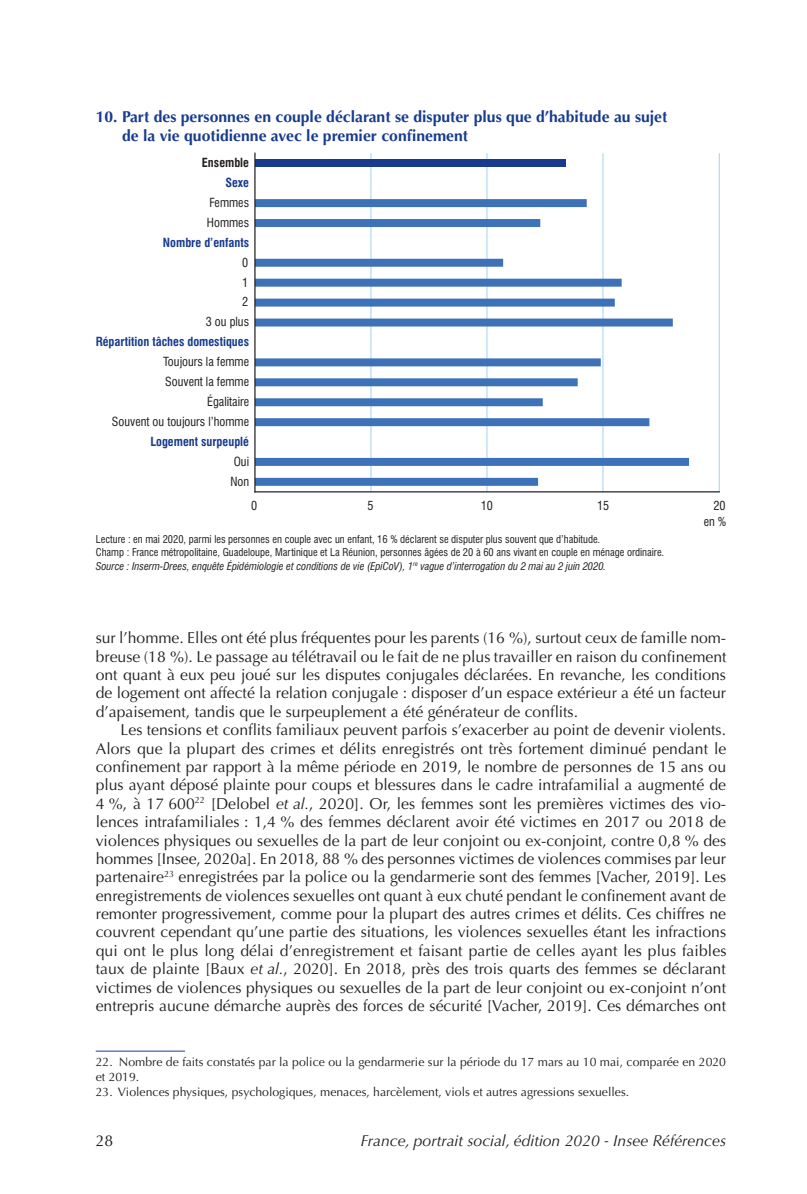
<style>
.page{position:relative;width:807px;height:1194px;background:#fff}
.page>*{position:absolute;margin:0;border:0;box-sizing:border-box;transform-origin:0 0}
.t1{font:15.75px/18.4px "Optima LT Std";color:#231f20;text-align:justify}
.t2{font:700 15.75px/18.4px "Optima LT Std";color:#173b8e}
.t3{font:italic 15.75px "Optima LT Std";color:#231f20}
.t4{font:12.25px/14.9px "Optima LT Std";color:#231f20}
.t5{font:condensed 12.25px/19.9px "Swiss 721 BT";color:#231f20;text-align:right}
.t6{font:700 condensed 12.25px "Swiss 721 BT";color:#173b8e}
.t7{font:700 condensed 12.25px "Swiss 721 BT";color:#231f20}
.t8{font:condensed 10.5px/13.7px "Swiss 721 BT";color:#231f20}
.s1{font-style:italic}
</style>
<div class="page">
<hr style="left:96px;top:1050px;width:89px;height:1px;background:#173b8e">
<hr style="left:719px;top:153px;width:1px;height:339px;background:#a1d2f1">
<hr style="left:602px;top:153px;width:1px;height:339px;background:#a1d2f1">
<hr style="left:486px;top:153px;width:1px;height:339px;background:#a1d2f1">
<hr style="left:370px;top:153px;width:1px;height:339px;background:#a1d2f1">
<div style="left:255px;top:159px;width:311px;height:8px;background:#173b8e"></div>
<svg style="left:255px;top:199px;width:434px;height:287px"></svg>
<hr style="left:255px;top:491px;width:464px;height:1px;background:#231f20">
<hr style="left:254px;top:153px;width:1px;height:339px;background:#231f20">
<p class="t2" style="left:122px;top:108px;width:547px;text-indent:-26px">10. Part des personnes en couple déclarant se disputer plus que d’habitude au sujet de la vie quotidienne avec le premier confinement</p>
<p class="t7" style="left:202px;top:155px;width:49px">Ensemble</p>
<p class="t6" style="left:225px;top:175px;width:25px">Sexe</p>
<p class="t5" style="left:207px;top:192px;width:44px;text-align:left">Femmes<br>Hommes</p>
<p class="t6" style="left:163px;top:235px;width:88px">Nombre d’enfants</p>
<p class="t5" style="left:206px;top:252px;width:45px">0<br>1<br>2<br>3 ou plus</p>
<p class="t6" style="left:96px;top:334px;width:155px">Répartition tâches domestiques</p>
<p class="t5" style="left:112px;top:352px;width:139px">Toujours la femme<br>Souvent la femme<br>Égalitaire<br>Souvent ou toujours l’homme</p>
<p class="t6" style="left:150px;top:434px;width:100px">Logement surpeuplé</p>
<p class="t5" style="left:230px;top:451px;width:20px;text-align:left">Oui<br>Non</p>
<p class="t5" style="left:251px;top:496px;width:8px">0</p>
<p class="t5" style="left:367px;top:496px;width:8px">5</p>
<p class="t5" style="left:481px;top:496px;width:14px">10</p>
<p class="t5" style="left:597px;top:496px;width:14px">15</p>
<p class="t5" style="left:703px;top:498px;width:24px;line-height:16.1px">20 en %</p>
<p class="t8" style="left:96px;top:532px;width:570px">Lecture : en mai 2020, parmi les personnes en couple avec un enfant, 16 % déclarent se disputer plus souvent que d’habitude.<br>Champ : France métropolitaine, Guadeloupe, Martinique et La Réunion, personnes âgées de 20 à 60 ans vivant en couple en ménage ordinaire.<br><span class="s1">Source : Inserm‑Drees, enquête Épidémiologie et conditions de vie (EpiCoV), 1</span><sup>re</sup> <span class="s1">vague d’interrogation du 2 mai au 2 juin 2020.</span></p>
<p class="t1" style="left:96px;top:629px;width:632px">sur l’homme. Elles ont été plus fréquentes pour les parents (16 %), surtout ceux de famille nom‑ breuse (18 %). Le passage au télétravail ou le fait de ne plus travailler en raison du confinement ont quant à eux peu joué sur les disputes conjugales déclarées. En revanche, les conditions de logement ont affecté la relation conjugale : disposer d’un espace extérieur a été un facteur d’apaisement, tandis que le surpeuplement a été générateur de conflits.</p>
<p class="t1" style="left:96px;top:721px;width:632px;text-indent:25px">Les tensions et conflits familiaux peuvent parfois s’exacerber au point de devenir violents.<br>Alors que la plupart des crimes et délits enregistrés ont très fortement diminué pendant le confinement par rapport à la même période en 2019, le nombre de personnes de 15 ans ou plus ayant déposé plainte pour coups et blessures dans le cadre intrafamilial a augmenté de 4 %, à 17 600<sup>22</sup> [Delobel <span class="s1">et al.</span>, 2020]. Or, les femmes sont les premières victimes des vio‑ lences intrafamiliales : 1,4 % des femmes déclarent avoir été victimes en 2017 ou 2018 de violences physiques ou sexuelles de la part de leur conjoint ou ex‑conjoint, contre 0,8 % des hommes [Insee, 2020a]. En 2018, 88 % des personnes victimes de violences commises par leur partenaire<sup>23</sup> enregistrées par la police ou la gendarmerie sont des femmes [Vacher, 2019]. Les enregistrements de violences sexuelles ont quant à eux chuté pendant le confinement avant de remonter progressivement, comme pour la plupart des autres crimes et délits. Ces chiffres ne couvrent cependant qu’une partie des situations, les violences sexuelles étant les infractions qui ont le plus long délai d’enregistrement et faisant partie de celles ayant les plus faibles taux de plainte [Baux <span class="s1">et al.</span>, 2020]. En 2018, près des trois quarts des femmes se déclarant victimes de violences physiques ou sexuelles de la part de leur conjoint ou ex‑conjoint n’ont entrepris aucune démarche auprès des forces de sécurité [Vacher, 2019]. Ces démarches ont</p>
<p class="t4" style="left:96px;top:1054px;width:631px">22. Nombre de faits constatés par la police ou la gendarmerie sur la période du 17 mars au 10 mai, comparée en 2020 et 2019.</p>
<p class="t4" style="left:96px;top:1084px;width:535px">23. Violences physiques, psychologiques, menaces, harcèlement, viols et autres agressions sexuelles.</p>
<p class="t1" style="left:96px;top:1131px;width:19px">28</p>
<p class="t3" style="left:360px;top:1131px;width:367px">France, portrait social, édition 2020 - Insee Références</p>
</div>
